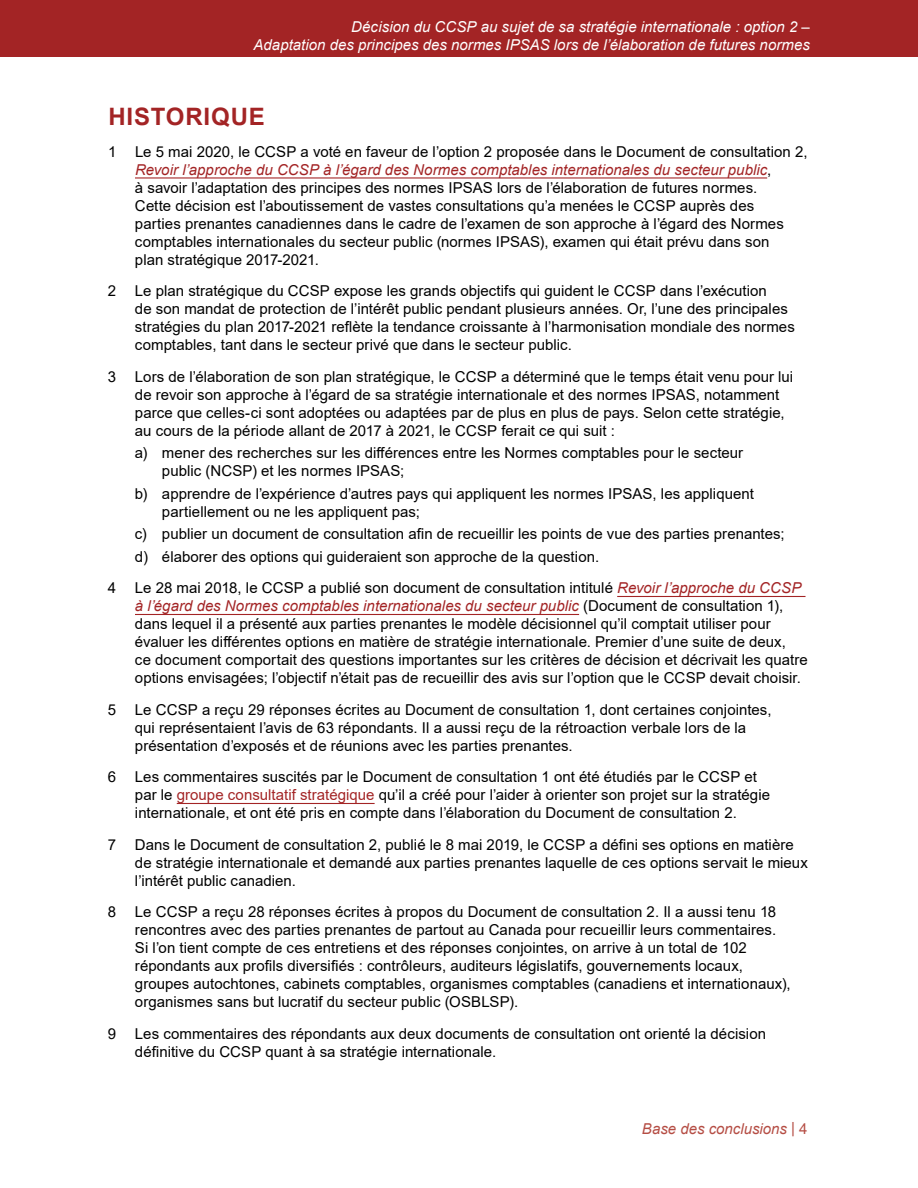
<style>
.page{position:relative;width:918px;height:1188px;background:#fff}
.page>*{position:absolute;margin:0;border:0;box-sizing:border-box;transform-origin:0 0}
.t1{font:700 24px "Arial";letter-spacing:.035em;color:#a32425}
.t2{font:15px/18px "Arial";letter-spacing:.005em;color:#000}
.t3{font:italic 15px/18px "Arial";letter-spacing:.005em;color:#fff;text-align:right}
.t4{font:italic 15px "Arial";color:#b54d44}
.s1{font-style:italic;color:#a32425}
.s2{color:#a32425}
.s3{font-style:normal}
</style>
<div class="page">
<div style="left:0;top:0;width:918px;height:57px;background:#a32425"></div>
<hr style="left:135px;top:177px;width:632px;height:2px;background:#a32425">
<hr style="left:617px;top:596px;width:189px;height:1px;background:#a32425">
<hr style="left:135px;top:614px;width:444px;height:1px;background:#a32425">
<hr style="left:177px;top:803px;width:198px;height:1px;background:#a32425">
<p class="t3" style="left:254px;top:17px;width:558px">Décision du CCSP au sujet de sa stratégie internationale : option 2 –<br>Adaptation des principes des normes IPSAS lors de l’élaboration de futures normes</p>
<h2 class="t1" style="left:108px;top:100px;width:158px">HISTORIQUE</h2>
<p class="t2" style="left:135px;top:143px;width:674px;text-indent:-27px">1 Le 5 mai 2020, le CCSP a voté en faveur de l’option 2 proposée dans le Document de consultation 2, <span class="s1">Revoir l’approche du CCSP à l’égard des Normes comptables internationales du secteur public</span>,<br>à savoir l’adaptation des principes des normes IPSAS lors de l’élaboration de futures normes.<br>Cette décision est l’aboutissement de vastes consultations qu’a menées le CCSP auprès des<br>parties prenantes canadiennes dans le cadre de l’examen de son approche à l’égard des Normes comptables internationales du secteur public (normes IPSAS), examen qui était prévu dans son<br>plan stratégique 2017-2021.</p>
<p class="t2" style="left:135px;top:282px;width:661px;text-indent:-27px">2 Le plan stratégique du CCSP expose les grands objectifs qui guident le CCSP dans l’exécution<br>de son mandat de protection de l’intérêt public pendant plusieurs années. Or, l’une des principales stratégies du plan 2017-2021 reflète la tendance croissante à l’harmonisation mondiale des normes comptables, tant dans le secteur privé que dans le secteur public.</p>
<p class="t2" style="left:135px;top:368px;width:660px;text-indent:-27px">3 Lors de l’élaboration de son plan stratégique, le CCSP a déterminé que le temps était venu pour lui de revoir son approche à l’égard de sa stratégie internationale et des normes IPSAS, notamment parce que celles-ci sont adoptées ou adaptées par de plus en plus de pays. Selon cette stratégie, au cours de la période allant de 2017 à 2021, le CCSP ferait ce qui suit :</p>
<p class="t2" style="left:162px;top:444px;width:583px;text-indent:-27px">a) mener des recherches sur les différences entre les Normes comptables pour le secteur public (NCSP) et les normes IPSAS;</p>
<p class="t2" style="left:162px;top:485px;width:593px;text-indent:-27px">b) apprendre de l’expérience d’autres pays qui appliquent les normes IPSAS, les appliquent partiellement ou ne les appliquent pas;</p>
<p class="t2" style="left:135px;top:525px;width:651px">c) publier un document de consultation afin de recueillir les points de vue des parties prenantes;</p>
<p class="t2" style="left:135px;top:548px;width:466px">d) élaborer des options qui guideraient son approche de la question.</p>
<p class="t2" style="left:135px;top:579px;width:674px;text-indent:-27px">4 Le 28 mai 2018, le CCSP a publié son document de consultation intitulé <span class="s1">Revoir l’approche du CCSP à l’égard des Normes comptables internationales du secteur public</span> (Document de consultation 1), dans lequel il a présenté aux parties prenantes le modèle décisionnel qu’il comptait utiliser pour évaluer les différentes options en matière de stratégie internationale. Premier d’une suite de deux,<br>ce document comportait des questions importantes sur les critères de décision et décrivait les quatre options envisagées; l’objectif n’était pas de recueillir des avis sur l’option que le CCSP devait choisir.</p>
<p class="t2" style="left:135px;top:701px;width:638px;text-indent:-27px">5 Le CCSP a reçu 29 réponses écrites au Document de consultation 1, dont certaines conjointes, qui représentaient l’avis de 63 répondants. Il a aussi reçu de la rétroaction verbale lors de la présentation d’exposés et de réunions avec les parties prenantes.</p>
<p class="t2" style="left:135px;top:768px;width:637px;text-indent:-27px">6 Les commentaires suscités par le Document de consultation 1 ont été étudiés par le CCSP et par le <span class="s2">groupe consultatif stratégique</span> qu’il a créé pour l’aider à orienter son projet sur la stratégie internationale, et ont été pris en compte dans l’élaboration du Document de consultation 2.</p>
<p class="t2" style="left:135px;top:836px;width:674px;text-indent:-27px">7 Dans le Document de consultation 2, publié le 8 mai 2019, le CCSP a défini ses options en matière de stratégie internationale et demandé aux parties prenantes laquelle de ces options servait le mieux l’intérêt public canadien.</p>
<p class="t2" style="left:135px;top:903px;width:657px;text-indent:-27px">8 Le CCSP a reçu 28 réponses écrites à propos du Document de consultation 2. Il a aussi tenu 18 rencontres avec des parties prenantes de partout au Canada pour recueillir leurs commentaires.<br>Si l’on tient compte de ces entretiens et des réponses conjointes, on arrive à un total de 102 répondants aux profils diversifiés : contrôleurs, auditeurs législatifs, gouvernements locaux, groupes autochtones, cabinets comptables, organismes comptables (canadiens et internationaux), organismes sans but lucratif du secteur public (OSBLSP).</p>
<p class="t2" style="left:135px;top:1025px;width:633px">Les commentaires des répondants aux deux documents de consultation ont orienté la décision définitive du CCSP quant à sa stratégie internationale.</p>
<p class="t2" style="left:108px;top:1025px;width:10px">9</p>
<p class="t4" style="left:642px;top:1119px;width:167px">Base des conclusions <span class="s3">| 4</span></p>
</div>
